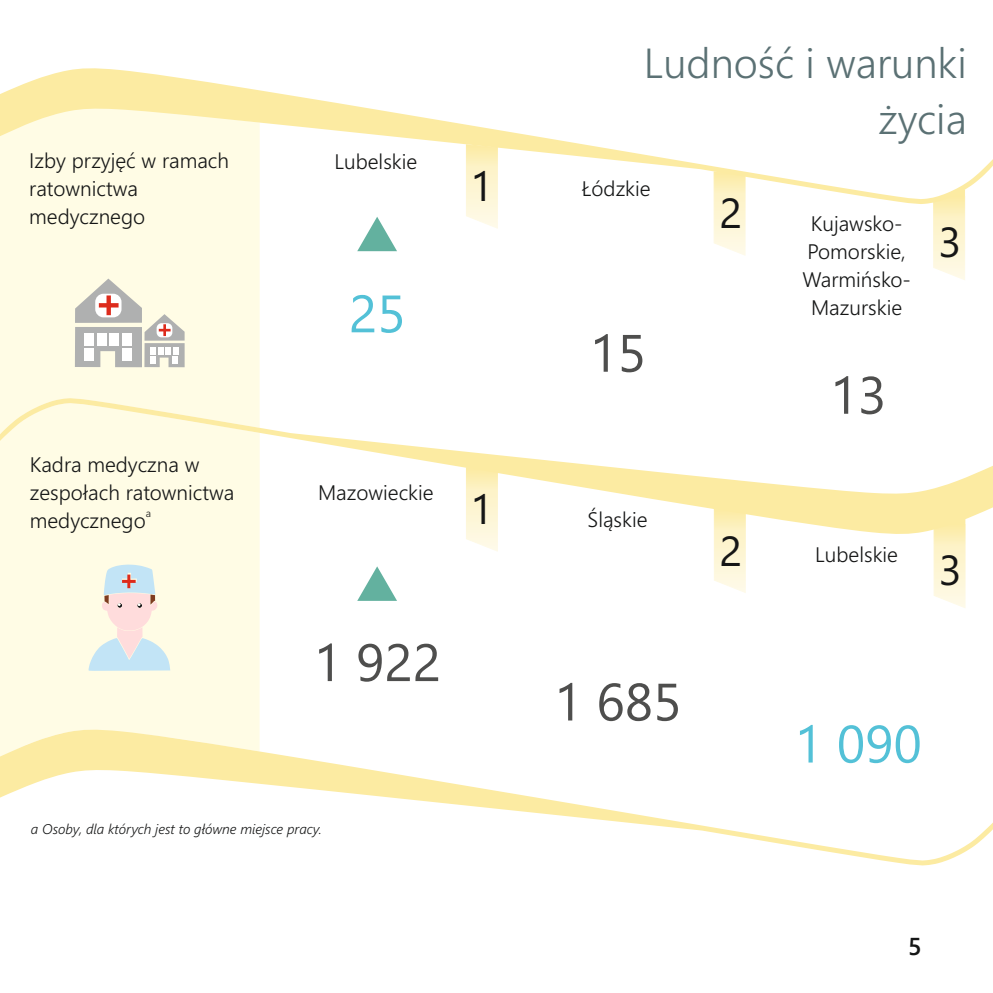
<style>
.page{position:relative;width:993px;height:993px;background:#fff}
.page>*{position:absolute;margin:0;border:0;box-sizing:border-box;transform-origin:0 0}
.t1{font:300 42px/55.8px "Segoe UI";color:#5b7174;text-align:right}
.t2{font:600 24.5px "Segoe UI";color:#151616}
.t3{font:300 21px/28px "Segoe UI";color:#151616}
.t4{font:italic 300 14px "Segoe UI";color:#151616}
.t5{font:300 10.5px "Segoe UI";color:#151616}
</style>
<div class="page">
<div style="left:0;top:534px;width:259px;height:194px;background:#fffce5"></div>
<div style="left:0;top:204px;width:259px;height:194px;background:#fffce5"></div>
<svg style="left:0;top:398px;width:308px;height:136px;background:#fefbe5"></svg>
<svg style="left:290px;top:435px;width:702px;height:99px"></svg>
<svg style="left:0;top:728px;width:992px;height:137px"></svg>
<svg style="left:0;top:729px;width:702px;height:98px"></svg>
<svg style="left:0;top:160px;width:992px;height:44px"></svg>
<svg style="left:0;top:68px;width:700px;height:99px"></svg>
<svg style="left:75px;top:278px;width:109px;height:89px"></svg>
<svg style="left:88px;top:564px;width:82px;height:106px;background:#e7e8e5"></svg>
<svg style="left:357px;top:217px;width:40px;height:34px"></svg>
<svg style="left:358px;top:566px;width:39px;height:34px"></svg>
<svg style="left:465px;top:144px;width:33px;height:85px;background:#fdf4d1"></svg>
<svg style="left:712px;top:171px;width:33px;height:85px;background:#fdf5d2"></svg>
<svg style="left:465px;top:466px;width:33px;height:86px;background:#fdf4d0"></svg>
<svg style="left:713px;top:508px;width:33px;height:85px;background:#fdf4d1"></svg>
<svg style="left:799px;top:728px;width:13px;height:34px"></svg>
<svg style="left:838px;top:728px;width:81px;height:34px"></svg>
<svg style="left:932px;top:188px;width:33px;height:92px;background:#fdf4d1"></svg>
<svg style="left:932px;top:516px;width:33px;height:92px;background:#fdf4cd"></svg>
<p class="t3" style="left:29px;top:148px;width:201px">Izby przyjęć w ramach ratownictwa medycznego</p>
<p class="t3" style="left:334px;top:150px;width:84px">Lubelskie</p>
<p class="t3" style="left:30px;top:452px;width:206px">Kadra medyczna w zespołach ratownictwa</p>
<p class="t5" style="left:146px;top:509px;width:7px">a</p>
<p class="t3" style="left:30px;top:508px;width:117px">medycznego</p>
<p class="t3" style="left:318px;top:480px;width:117px">Mazowieckie</p>
<p class="t4" style="left:31px;top:823px;width:292px">a Osoby, dla których jest to główne miejsce pracy.</p>
<h1 class="t1" style="left:643px;top:39px;width:324px">Ludność i warunki życia</h1>
<p class="t3" style="left:581px;top:176px;width:70px">Łódzkie</p>
<p class="t3" style="left:587px;top:507px;width:61px">Śląskie</p>
<p class="t3" style="left:802px;top:212px;width:110px;text-align:center">Kujawsko-<br>Pomorskie,<br>Warmińsko-<br>Mazurskie</p>
<p class="t3" style="left:815px;top:542px;width:84px">Lubelskie</p>
<p class="t2" style="left:907px;top:936px;width:15px">5</p>
</div>
